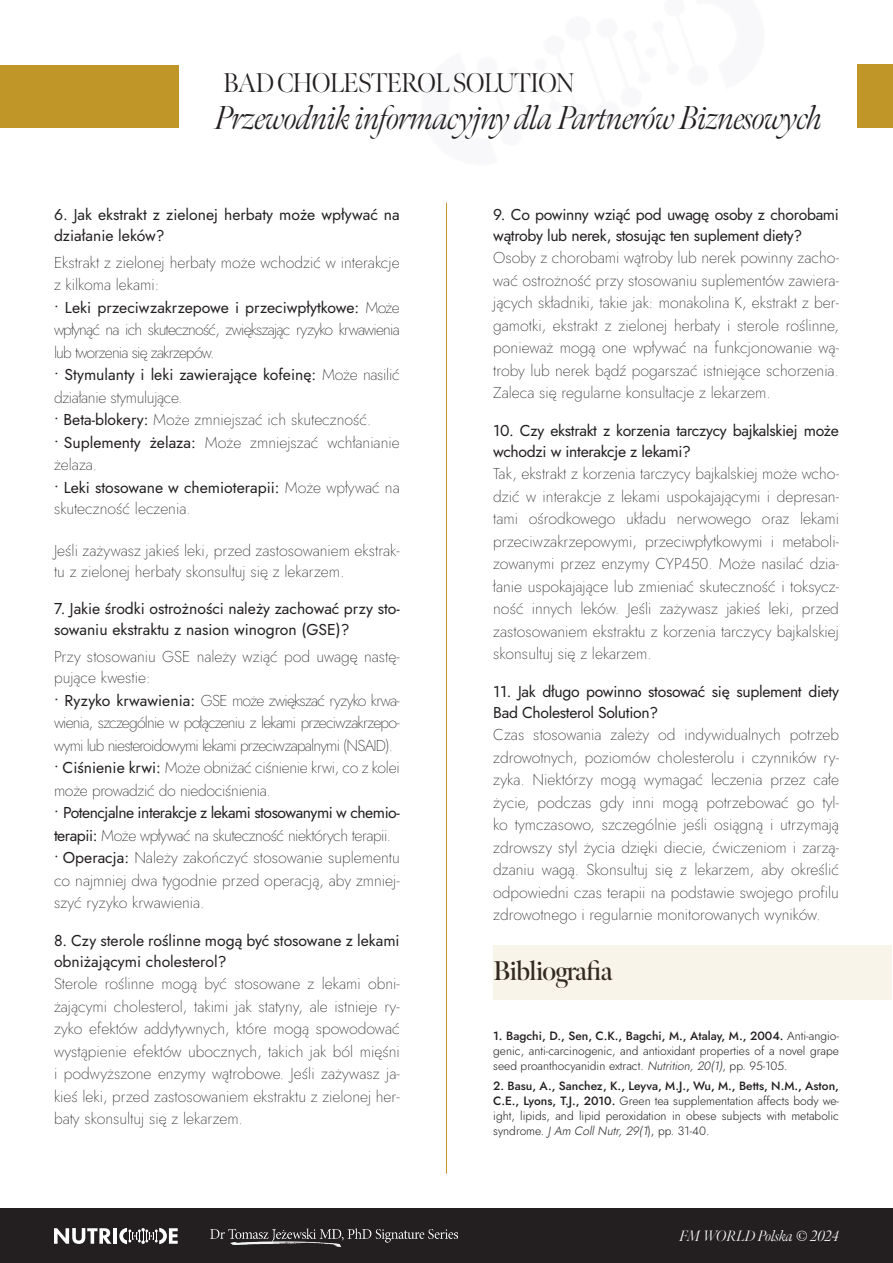
<style>
.page{position:relative;width:893px;height:1263px;background:#fff}
.page>*{position:absolute;margin:0;border:0;box-sizing:border-box;transform-origin:0 0}
.t1{font:italic 300 33px "Meno Banner";letter-spacing:-.02em;color:#231f20}
.t2{font:300 27px "Meno Banner";letter-spacing:-.04em;color:#231f20}
.t3{font:600 27px "Meno Banner";letter-spacing:-.04em;color:#231f20}
.t4{font:200 15.75px/22.5px "Jost";color:#231f20;text-align:justify}
.t5{font:15.75px/21px "Jost";letter-spacing:-.02em;color:#231f20}
.t6{font:15.75px/21px "Jost";color:#231f20}
.t7{font:200 15.75px/22.5px "Jost";letter-spacing:-.02em;color:#231f20}
.t8{font:italic 300 15px "Meno Banner";color:#fff}
.t9{font:300 12px/15px "Jost";color:#231f20;text-align:justify}
.s1{font-weight:400}
.s2{font-weight:200}
.s3{font-weight:500}
.s4{font-style:italic}
</style>
<div class="page">
<div style="left:857px;top:65px;width:36px;height:62px;background:#c09628"></div>
<hr style="left:446px;top:203px;width:1px;height:971px;background:#c09628">
<div style="left:0;top:1209px;width:893px;height:54px;background:#231f20"></div>
<img style="left:211px;top:1229px;width:246px;height:17px">
<svg style="left:54px;top:1228px;width:58px;height:16px"></svg>
<hr style="left:113px;top:1228px;width:4px;height:16px;background:#fff">
<svg style="left:119px;top:1228px;width:59px;height:16px"></svg>
<div style="left:493px;top:945px;width:398px;height:54px;background:#f8f4e9"></div>
<div style="left:0;top:65px;width:179px;height:62px;background:#c09628"></div>
<p class="t2" style="left:223px;top:66px;width:353px">BAD CHOLESTEROL SOLUTION</p>
<p class="t1" style="left:215px;top:98px;width:609px">Przewodnik informacyjny dla Partnerów Biznesowych</p>
<p class="t6" style="left:54px;top:204px;width:347px">6. Jak ekstrakt z zielonej herbaty może wpływać na działanie leków?</p>
<p class="t4" style="left:54px;top:251px;width:347px">Ekstrakt z zielonej herbaty może wchodzić w interakcje z kilkoma lekami:</p>
<p class="t4" style="left:54px;top:296px;width:347px"><span class="s1">• Leki przeciwzakrzepowe i przeciwpłytkowe:</span> Może wpłynąć na ich skuteczność, zwiększając ryzyko krwawienia lub tworzenia się zakrzepów.</p>
<p class="t6" style="left:54px;top:363px;width:347px;line-height:22.5px">• Stymulanty i leki zawierające kofeinę: <span class="s2">Może nasilić działanie stymulujące.</span></p>
<p class="t4" style="left:54px;top:408px;width:319px"><span class="s1">• Beta-blokery:</span> Może zmniejszać ich skuteczność.</p>
<p class="t4" style="left:54px;top:431px;width:347px"><span class="s1">• Suplementy żelaza:</span> Może zmniejszać wchłanianie żelaza.</p>
<p class="t4" style="left:54px;top:477px;width:347px;line-height:21px"><span class="s1">• Leki stosowane w chemioterapii:</span> Może wpływać na skuteczność leczenia.</p>
<p class="t4" style="left:54px;top:540px;width:347px;line-height:21px">Jeśli zażywasz jakieś leki, przed zastosowaniem ekstrak&shy;tu z zielonej herbaty skonsultuj się z lekarzem.</p>
<p class="t6" style="left:54px;top:598px;width:347px">7. Jakie środki ostrożności należy zachować przy sto&shy;sowaniu ekstraktu z nasion winogron (GSE)?</p>
<p class="t4" style="left:54px;top:646px;width:347px;line-height:21px">Przy stosowaniu GSE należy wziąć pod uwagę nastę&shy;pujące kwestie:</p>
<p class="t4" style="left:54px;top:689px;width:347px"><span class="s1">• Ryzyko krwawienia:</span> GSE może zwiększać ryzyko krwa&shy;wienia, szczególnie w połączeniu z lekami przeciwzakrzepo&shy;wymi lub niesteroidowymi lekami przeciwzapalnymi (NSAID).</p>
<p class="t7" style="left:54px;top:756px;width:347px"><span class="s1">• Ciśnienie krwi:</span> Może obniżać ciśnienie krwi, co z kolei może prowadzić do niedociśnienia.</p>
<p class="t5" style="left:54px;top:801px;width:347px;line-height:22.5px">• Potencjalne interakcje z lekami stosowanymi w chemio&shy;terapii: <span class="s2">Może wpływać na skuteczność niektórych terapii.</span></p>
<p class="t4" style="left:54px;top:846px;width:347px"><span class="s1">• Operacja:</span> Należy zakończyć stosowanie suplementu co najmniej dwa tygodnie przed operacją, aby zmniej&shy;szyć ryzyko krwawienia.</p>
<p class="t6" style="left:54px;top:930px;width:347px">8. Czy sterole roślinne mogą być stosowane z lekami obniżającymi cholesterol?</p>
<p class="t4" style="left:54px;top:972px;width:347px">Sterole roślinne mogą być stosowane z lekami obni&shy;żającymi cholesterol, takimi jak statyny, ale istnieje ry&shy;zyko efektów addytywnych, które mogą spowodować wystąpienie efektów ubocznych, takich jak ból mięśni i podwyższone enzymy wątrobowe. Jeśli zażywasz ja&shy;kieś leki, przed zastosowaniem ekstraktu z zielonej her&shy;baty skonsultuj się z lekarzem.</p>
<p class="t5" style="left:493px;top:204px;width:347px">9. Co powinny wziąć pod uwagę osoby z chorobami wątroby lub nerek, stosując ten suplement diety?</p>
<p class="t4" style="left:493px;top:246px;width:347px">Osoby z chorobami wątroby lub nerek powinny zacho&shy;wać ostrożność przy stosowaniu suplementów zawiera&shy;jących składniki, takie jak: monakolina K, ekstrakt z ber&shy;gamotki, ekstrakt z zielonej herbaty i sterole roślinne, ponieważ mogą one wpływać na funkcjonowanie wą&shy;troby lub nerek bądź pogarszać istniejące schorzenia.<br>Zaleca się regularne konsultacje z lekarzem.</p>
<p class="t5" style="left:493px;top:420px;width:347px">10. Czy ekstrakt z korzenia tarczycy bajkalskiej może wchodzi w interakcje z lekami?</p>
<p class="t4" style="left:493px;top:462px;width:347px">Tak, ekstrakt z korzenia tarczycy bajkalskiej może wcho&shy;dzić w interakcje z lekami uspokajającymi i depresan&shy;tami ośrodkowego układu nerwowego oraz lekami przeciwzakrzepowymi, przeciwpłytkowymi i metaboli&shy;zowanymi przez enzymy CYP450. Może nasilać dzia&shy;łanie uspokajające lub zmieniać skuteczność i toksycz&shy;ność innych leków. Jeśli zażywasz jakieś leki, przed zastosowaniem ekstraktu z korzenia tarczycy bajkalskiej skonsultuj się z lekarzem.</p>
<p class="t5" style="left:493px;top:681px;width:347px">11. Jak długo powinno stosować się suplement diety<br>Bad Cholesterol Solution?</p>
<p class="t4" style="left:493px;top:723px;width:347px">Czas stosowania zależy od indywidualnych potrzeb zdrowotnych, poziomów cholesterolu i czynników ry&shy;zyka. Niektórzy mogą wymagać leczenia przez całe życie, podczas gdy inni mogą potrzebować go tyl&shy;ko tymczasowo, szczególnie jeśli osiągną i utrzymają zdrowszy styl życia dzięki diecie, ćwiczeniom i zarzą&shy;dzaniu wagą. Skonsultuj się z lekarzem, aby określić odpowiedni czas terapii na podstawie swojego profilu zdrowotnego i regularnie monitorowanych wyników.</p>
<p class="t3" style="left:493px;top:954px;width:121px">Bibliografia</p>
<p class="t9" style="left:493px;top:1028px;width:347px"><span class="s3">1. Bagchi, D., Sen, C.K., Bagchi, M., Atalay, M., 2004.</span> Anti-angio&shy;genic, anti-carcinogenic, and antioxidant properties of a novel grape seed proanthocyanidin extract. <span class="s4">Nutrition, 20(1)</span>, pp. 95-105.</p>
<p class="t9" style="left:493px;top:1078px;width:347px"><span class="s3">2. Basu, A., Sanchez, K., Leyva, M.J., Wu, M., Betts, N.M., Aston, C.E., Lyons, T.J., 2010.</span> Green tea supplementation affects body we&shy;ight, lipids, and lipid peroxidation in obese subjects with metabolic syndrome. <span class="s4">J Am Coll Nutr, 29(1</span>), pp. 31-40.</p>
<p class="t8" style="left:680px;top:1227px;width:161px">FM WORLD Polska © 2024</p>
</div>
